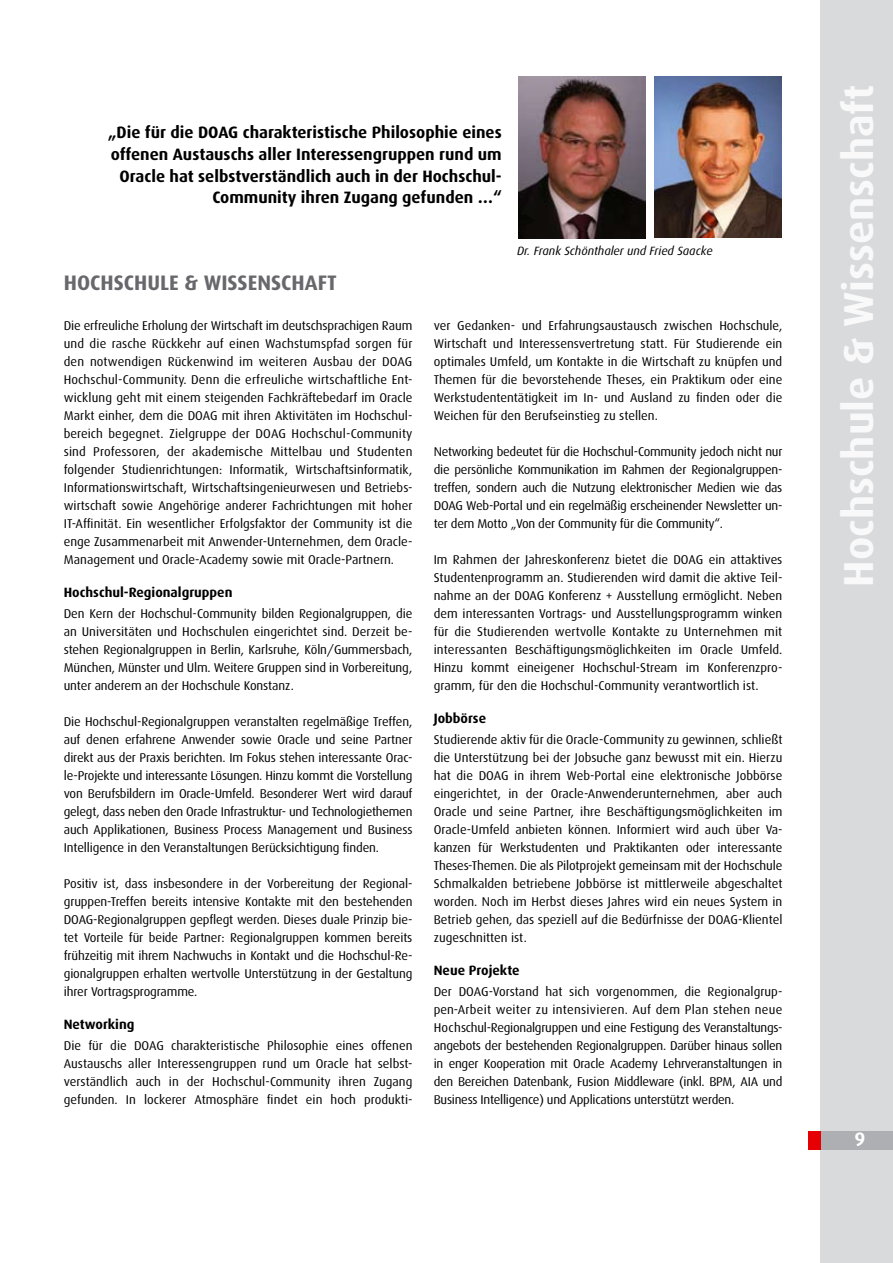
<style>
.page{position:relative;width:893px;height:1263px;background:#fff}
.page>*{position:absolute;margin:0;border:0;box-sizing:border-box;transform-origin:0 0}
.t1{font:700 42px "Dax";color:#f9f9f9}
.t2{font:700 21px "Dax";color:#68676c}
.t3{font:700 19.5px "Dax";color:#fff}
.t4{font:700 16.5px/21.8px "Dax";color:#000;text-align:right}
.t5{font:700 13.5px "Dax";color:#000}
.t6{font:12.75px/18px "Dax";letter-spacing:-.01em;color:#000;text-align:justify}
.t7{font:italic 12px "Dax Pro";color:#000}
</style>
<div class="page">
<div style="left:821px;top:0;width:72px;height:1263px;background:#d8dadc"></div>
<div style="left:821px;top:1131px;width:72px;height:18px;background:#aeafb2"></div>
<div style="left:808px;top:1131px;width:13px;height:18px;background:#e60004"></div>
<img style="left:654px;top:76px;width:128px;height:162px">
<img style="left:519px;top:77px;width:127px;height:161px">
<p class="t4" style="left:108px;top:122px;width:395px">„Die für die DOAG charakteristische Philosophie eines offenen Austauschs aller Interessengruppen rund um Oracle hat selbstverständlich auch in der Hochschul-Community ihren Zugang gefunden …“</p>
<p class="t7" style="left:517px;top:244px;width:197px">Dr. Frank Schönthaler und Fried Saacke</p>
<h2 class="t2" style="left:64px;top:271px;width:275px">HOCHSCHULE &amp; WISSENSCHAFT</h2>
<p class="t6" style="left:64px;top:317px;width:350px">Die erfreuliche Erholung der Wirtschaft im deutschsprachigen Raum und die rasche Rückkehr auf einen Wachstumspfad sorgen für den notwendigen Rückenwind im weiteren Ausbau der DOAG Hochschul-Community. Denn die erfreuliche wirtschaftliche Ent&shy;wicklung geht mit einem steigenden Fachkräftebedarf im Oracle Markt einher, dem die DOAG mit ihren Aktivitäten im Hochschul&shy;bereich begegnet. Zielgruppe der DOAG Hochschul-Community sind Professoren, der akademische Mittelbau und Studenten folgender Studienrichtungen: Informatik, Wirtschaftsinformatik, Informationswirtschaft, Wirtschaftsingenieurwesen und Betriebs&shy;wirtschaft sowie Angehörige anderer Fachrichtungen mit hoher IT-Affinität. Ein wesentlicher Erfolgsfaktor der Community ist die enge Zusammenarbeit mit Anwender-Unternehmen, dem Oracle-Management und Oracle-Academy sowie mit Oracle-Partnern.</p>
<p class="t5" style="left:64px;top:585px;width:170px">Hochschul-Regionalgruppen</p>
<p class="t6" style="left:64px;top:605px;width:350px">Den Kern der Hochschul-Community bilden Regionalgruppen, die an Universitäten und Hochschulen eingerichtet sind. Derzeit be&shy;stehen Regionalgruppen in Berlin, Karlsruhe, Köln/Gummersbach, München, Münster und Ulm. Weitere Gruppen sind in Vorbereitung, unter anderem an der Hochschule Konstanz.</p>
<p class="t6" style="left:64px;top:713px;width:350px">Die Hochschul-Regionalgruppen veranstalten regelmäßige Treffen, auf denen erfahrene Anwender sowie Oracle und seine Partner direkt aus der Praxis berichten. Im Fokus stehen interessante Orac&shy;le-Projekte und interessante Lösungen. Hinzu kommt die Vorstellung von Berufsbildern im Oracle-Umfeld. Besonderer Wert wird darauf gelegt, dass neben den Oracle Infrastruktur- und Technologiethemen auch Applikationen, Business Process Management und Business Intelligence in den Veranstaltungen Berücksichtigung finden.</p>
<p class="t6" style="left:64px;top:875px;width:350px">Positiv ist, dass insbesondere in der Vorbereitung der Regional&shy;gruppen-Treffen bereits intensive Kontakte mit den bestehenden DOAG-Regionalgruppen gepflegt werden. Dieses duale Prinzip bie&shy;tet Vorteile für beide Partner: Regionalgruppen kommen bereits frühzeitig mit ihrem Nachwuchs in Kontakt und die Hochschul-Re&shy;gionalgruppen erhalten wertvolle Unterstützung in der Gestaltung ihrer Vortragsprogramme.</p>
<p class="t5" style="left:64px;top:1017px;width:72px">Networking</p>
<p class="t6" style="left:64px;top:1037px;width:350px">Die für die DOAG charakteristische Philosophie eines offenen Austauschs aller Interessengruppen rund um Oracle hat selbst&shy;verständlich auch in der Hochschul-Community ihren Zugang gefunden. In lockerer Atmosphäre findet ein hoch produkti-</p>
<p class="t6" style="left:434px;top:317px;width:350px">ver Gedanken- und Erfahrungsaustausch zwischen Hochschule, Wirtschaft und Interessensvertretung statt. Für Studierende ein optimales Umfeld, um Kontakte in die Wirtschaft zu knüpfen und Themen für die bevorstehende Theses, ein Praktikum oder eine Werkstudententätigkeit im In- und Ausland zu finden oder die Weichen für den Berufseinstieg zu stellen.</p>
<p class="t6" style="left:434px;top:443px;width:350px">Networking bedeutet für die Hochschul-Community jedoch nicht nur die persönliche Kommunikation im Rahmen der Regionalgruppen&shy;treffen, sondern auch die Nutzung elektronischer Medien wie das DOAG Web-Portal und ein regelmäßig erscheinender Newsletter un&shy;ter dem Motto „Von der Community für die Community“.</p>
<p class="t6" style="left:434px;top:551px;width:350px">Im Rahmen der Jahreskonferenz bietet die DOAG ein attaktives Studentenprogramm an. Studierenden wird damit die aktive Teil&shy;nahme an der DOAG Konferenz + Ausstellung ermöglicht. Neben dem interessanten Vortrags- und Ausstellungsprogramm winken für die Studierenden wertvolle Kontakte zu Unternehmen mit interessanten Beschäftigungsmöglichkeiten im Oracle Umfeld.<br>Hinzu kommt eineigener Hochschul-Stream im Konferenzpro&shy;gramm, für den die Hochschul-Community verantwortlich ist.</p>
<p class="t5" style="left:434px;top:711px;width:54px">Jobbörse</p>
<p class="t6" style="left:434px;top:731px;width:350px">Studierende aktiv für die Oracle-Community zu gewinnen, schließt die Unterstützung bei der Jobsuche ganz bewusst mit ein. Hierzu hat die DOAG in ihrem Web-Portal eine elektronische Jobbörse eingerichtet, in der Oracle-Anwenderunternehmen, aber auch Oracle und seine Partner, ihre Beschäftigungsmöglichkeiten im Oracle-Umfeld anbieten können. Informiert wird auch über Va&shy;kanzen für Werkstudenten und Praktikanten oder interessante Theses-Themen. Die als Pilotprojekt gemeinsam mit der Hochschule Schmalkalden betriebene Jobbörse ist mittlerweile abgeschaltet worden. Noch im Herbst dieses Jahres wird ein neues System in Betrieb gehen, das speziell auf die Bedürfnisse der DOAG-Klientel zugeschnitten ist.</p>
<p class="t5" style="left:434px;top:963px;width:87px">Neue Projekte</p>
<p class="t6" style="left:434px;top:983px;width:350px">Der DOAG-Vorstand hat sich vorgenommen, die Regionalgrup&shy;pen-Arbeit weiter zu intensivieren. Auf dem Plan stehen neue Hochschul-Regionalgruppen und eine Festigung des Veranstaltungs&shy;angebots der bestehenden Regionalgruppen. Darüber hinaus sollen in enger Kooperation mit Oracle Academy Lehrveranstaltungen in den Bereichen Datenbank, Fusion Middleware (inkl. BPM, AIA und Business Intelligence) und Applications unterstützt werden.</p>
<h1 class="t1" style="left:835px;top:587px;width:503px;rotate:-90deg">Hochschule &amp; Wissenschaft</h1>
<h3 class="t3" style="left:854px;top:1128px;width:12px">9</h3>
</div>
